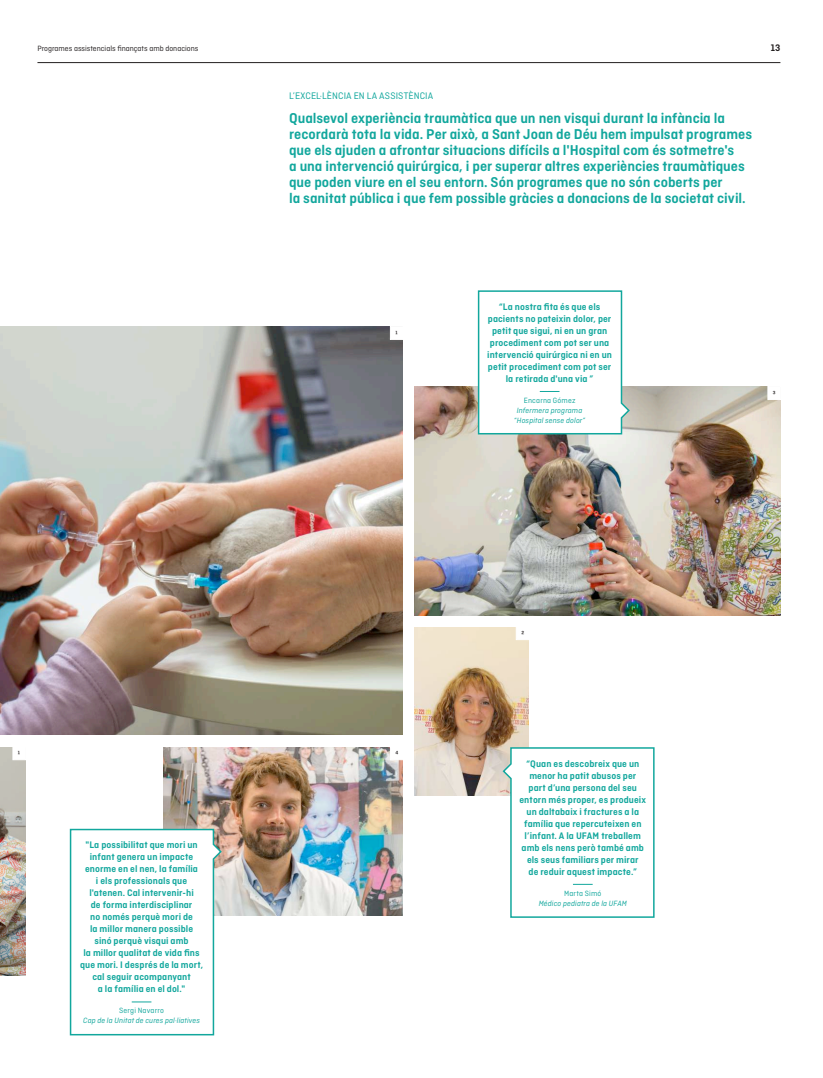
<style>
.page{position:relative;width:823px;height:1078px;background:#fff}
.page>*{position:absolute;margin:0;border:0;box-sizing:border-box;transform-origin:0 0}
.t1{font:600 15px/16px "Ciutadella";letter-spacing:-.005em;color:#12a79d}
.t2{font:600 10px/12px "Ciutadella";letter-spacing:.005em;color:#12a79d;text-align:center}
.t3{font:10px "Ciutadella";letter-spacing:.01em;color:#12a79d}
.t4{font:10px "Ciutadella";color:#231f20}
.t5{font:600 10px "Ciutadella";color:#231f20}
.t6{font:italic 8px/10px "Ciutadella";letter-spacing:.015em;color:#12a79d;text-align:center}
.t7{font:8px "Ciutadella";color:#231f20}
.t8{font:8px "Ciutadella";letter-spacing:.02em;color:#12a79d}
</style>
<div class="page">
<hr style="left:37px;top:62px;width:743px;height:1px;background:#231f20">
<img style="left:0;top:327px;width:402px;height:407px">
<img style="left:0;top:747px;width:25px;height:228px">
<img style="left:414px;top:387px;width:366px;height:228px">
<img style="left:163px;top:747px;width:239px;height:168px">
<svg style="left:766px;top:386px;width:14px;height:14px"></svg>
<svg style="left:389px;top:326px;width:13px;height:14px"></svg>
<svg style="left:12px;top:747px;width:13px;height:13px"></svg>
<img style="left:414px;top:627px;width:114px;height:168px">
<svg style="left:515px;top:627px;width:13px;height:13px"></svg>
<svg style="left:389px;top:747px;width:13px;height:13px"></svg>
<svg style="left:501px;top:746px;width:154px;height:172px"></svg>
<svg style="left:477px;top:290px;width:153px;height:145px"></svg>
<svg style="left:69px;top:827px;width:154px;height:208px"></svg>
<p class="t7" style="left:37px;top:44px;width:162px">Programes assistencials finançats amb donacions</p>
<p class="t4" style="left:18px;top:750px;width:4px">1</p>
<p class="t2" style="left:80px;top:838px;width:124px">"La possibilitat que mori un infant genera un impacte enorme en el nen, la família<br>i els professionals que l'atenen. Cal intervenir-hi<br>de forma interdisciplinar<br>no només perquè mori de<br>la millor manera possible<br>sinó perquè visqui amb<br>la millor qualitat de vida fins que mori. I després de la mort, cal seguir acompanyant<br>a la família en el dol."</p>
<p class="t8" style="left:119px;top:1006px;width:46px">Sergi Navarro</p>
<p class="t6" style="left:83px;top:1015px;width:118px">Cap de la Unitat de cures pal·liatives</p>
<p class="t3" style="left:289px;top:90px;width:145px">L’excel·lència en la assistència</p>
<p class="t1" style="left:289px;top:110px;width:464px">Qualsevol experiència traumàtica que un nen visqui durant la infància la recordarà tota la vida. Per això, a Sant Joan de Déu hem impulsat programes que els ajuden a afrontar situacions difícils a l'Hospital com és sotmetre's<br>a una intervenció quirúrgica, i per superar altres experiències traumàtiques que poden viure en el seu entorn. Són programes que no són coberts per<br>la sanitat pública i que fem possible gràcies a donacions de la societat civil.</p>
<p class="t5" style="left:770px;top:42px;width:11px">13</p>
<p class="t4" style="left:395px;top:330px;width:4px">1</p>
<p class="t2" style="left:487px;top:300px;width:126px">“La nostra fita és que els pacients no pateixin dolor, per petit que sigui, ni en un gran procediment com pot ser una intervenció quirúrgica ni en un petit procediment com pot ser la retirada d'una via ”</p>
<p class="t8" style="left:523px;top:396px;width:53px">Encarna Gómez</p>
<p class="t6" style="left:513px;top:405px;width:73px">Infermera programa “Hospital sense dolor”</p>
<p class="t4" style="left:772px;top:390px;width:4px">3</p>
<p class="t4" style="left:395px;top:750px;width:4px">4</p>
<p class="t4" style="left:521px;top:630px;width:4px">2</p>
<p class="t2" style="left:519px;top:757px;width:128px">“Quan es descobreix que un menor ha patit abusos per<br>part d’una persona del seu entorn més proper, es produeix un daltabaix i fractures a la família que repercuteixen en l’infant. A la UFAM treballem amb els nens però també amb els seus familiars per mirar<br>de reduir aquest impacte.”</p>
<p class="t8" style="left:564px;top:888px;width:39px">Marta Simó</p>
<p class="t6" style="left:538px;top:897px;width:90px">Médico pediatra de la UFAM</p>
</div>
